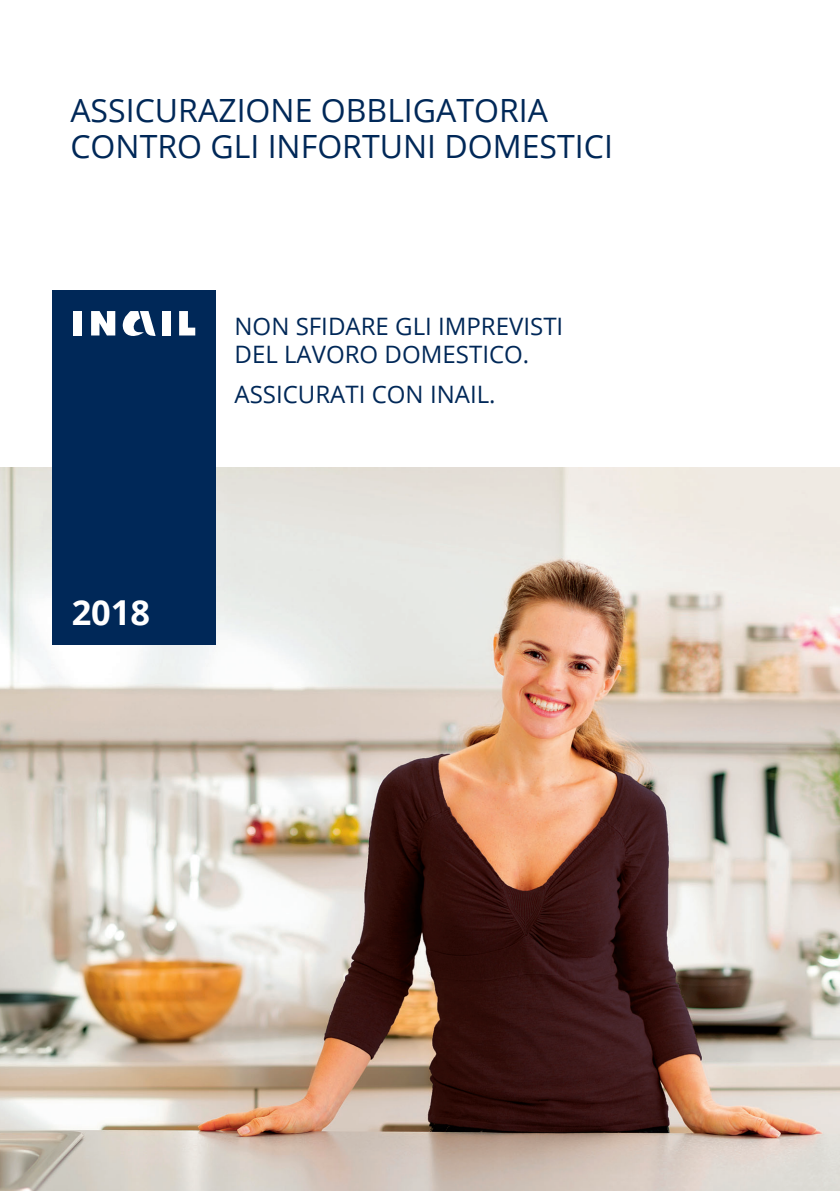
<style>
.page{position:relative;width:840px;height:1191px;background:#fff}
.page>*{position:absolute;margin:0;border:0;box-sizing:border-box;transform-origin:0 0}
.t1{font:700 34.4px "Open Sans";color:#fff}
.t2{font:32px/36px "Open Sans";color:#002858}
.t3{font:24px/28px "Open Sans";color:#002858}
</style>
<div class="page">
<img style="left:0;top:468px;width:839px;height:723px">
<div style="left:52px;top:291px;width:163px;height:354px;background:#002858"></div>
<div style="left:73px;top:311px;width:9px;height:24px;background:#fff"></div>
<div style="left:162px;top:311px;width:9px;height:24px;background:#fff"></div>
<svg style="left:179px;top:311px;width:16px;height:24px"></svg>
<svg style="left:91px;top:311px;width:24px;height:24px"></svg>
<svg style="left:122px;top:311px;width:33px;height:25px"></svg>
<h2 class="t2" style="left:70px;top:92px;width:544px">ASSICURAZIONE OBBLIGATORIA<br>CONTRO GLI INFORTUNI DOMESTICI</h2>
<h1 class="t1" style="left:72px;top:588px;width:80px">2018</h1>
<p class="t3" style="left:234px;top:312px;width:330px">NON SFIDARE GLI IMPREVISTI<br>DEL LAVORO DOMESTICO.</p>
<p class="t3" style="left:234px;top:380px;width:262px">ASSICURATI CON INAIL.</p>
</div>
